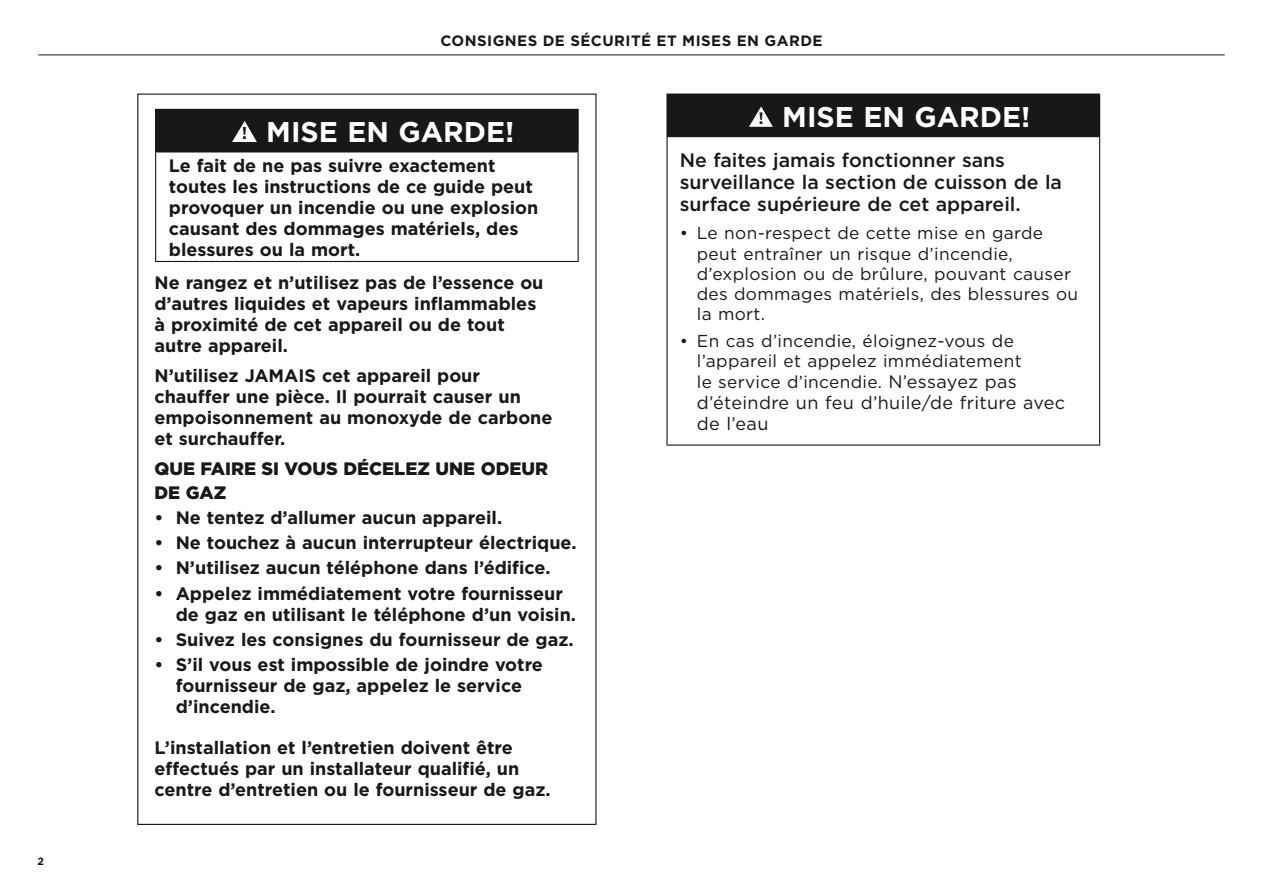
<style>
.page{position:relative;width:1263px;height:893px;background:#fff}
.page>*{position:absolute;margin:0;border:0;box-sizing:border-box;transform-origin:0 0}
.t1{font:700 28.5px "Gotham";color:#fff}
.t2{font:500 19.5px/21.8px "Gotham";color:#181818}
.t3{font:700 18px/21px "Gotham";color:#181818}
.t4{font:18px/21px "Gotham";letter-spacing:.02em;color:#181818}
.t5{font:900 18px/24px "Gotham";color:#181818}
.t6{font:17.25px/20.2px "Gotham";letter-spacing:.02em;color:#181818}
.t7{font:700 15px "Gotham";letter-spacing:.03em;color:#181818}
.t8{font:700 10.5px "Gotham";color:#181818}
.s1{font-size:17.1px;color:#181818}
.s2{font-size:16.5px;color:#181818}
.s3{font-size:18px}
</style>
<div class="page">
<hr style="left:38px;top:55px;width:1187px;height:1px;background:#181818">
<div style="left:156px;top:109px;width:422px;height:43px;background:#181818"></div>
<hr style="left:155px;top:109px;width:424px;height:1px;background:#181818">
<hr style="left:155px;top:110px;width:1px;height:41px;background:#181818">
<hr style="left:577px;top:110px;width:2px;height:41px;background:#181818">
<hr style="left:155px;top:151px;width:424px;height:1px;background:#181818">
<hr style="left:155px;top:152px;width:1px;height:109px;background:#181818">
<hr style="left:577px;top:152px;width:2px;height:109px;background:#181818">
<hr style="left:155px;top:261px;width:424px;height:1px;background:#181818">
<svg style="left:232px;top:121px;width:25px;height:21px"></svg>
<div style="left:667px;top:94px;width:433px;height:43px;background:#181818"></div>
<hr style="left:666px;top:94px;width:434px;height:1px;background:#181818">
<hr style="left:666px;top:95px;width:2px;height:41px;background:#181818">
<hr style="left:666px;top:136px;width:434px;height:1px;background:#181818">
<hr style="left:666px;top:137px;width:2px;height:307px;background:#181818">
<hr style="left:1099px;top:137px;width:1px;height:307px;background:#181818">
<hr style="left:666px;top:444px;width:434px;height:2px;background:#181818">
<svg style="left:749px;top:106px;width:24px;height:21px"></svg>
<p class="t8" style="left:38px;top:854px;width:8px">2</p>
<p class="t7" style="left:440px;top:31px;width:384px">CONSIGNES DE SÉCURITÉ ET MISES EN GARDE</p>
<h1 class="t1" style="left:242px;top:113px;width:274px"><span class="s1">!</span> MISE EN GARDE!</h1>
<p class="t3" style="left:169px;top:155px;width:371px">Le fait de ne pas suivre exactement toutes les instructions de ce guide peut provoquer un incendie ou une explosion causant des dommages matériels, des blessures ou la mort.</p>
<p class="t3" style="left:154px;top:272px;width:390px">Ne rangez et n’utilisez pas de l’essence ou d’autres liquides et vapeurs inflammables à proximité de cet appareil ou de tout autre appareil.</p>
<p class="t3" style="left:154px;top:365px;width:400px">N’utilisez JAMAIS cet appareil pour chauffer une pièce. Il pourrait causer un empoisonnement au monoxyde de carbone et surchauffer.</p>
<p class="t5" style="left:154px;top:456px;width:395px">QUE FAIRE SI VOUS DÉCELEZ UNE ODEUR<br>DE GAZ</p>
<p class="t3" style="left:154px;top:507px;width:349px">• Ne tentez d’allumer aucun appareil.</p>
<p class="t3" style="left:154px;top:532px;width:424px">• Ne touchez à aucun interrupteur électrique.</p>
<p class="t3" style="left:154px;top:557px;width:398px">• N’utilisez aucun téléphone dans l’édifice.</p>
<p class="t3" style="left:176px;top:582px;width:402px;text-indent:-21px">• Appelez immédiatement votre fournisseur de gaz en utilisant le téléphone d’un voisin.</p>
<p class="t3" style="left:154px;top:629px;width:421px">• Suivez les consignes du fournisseur de gaz.</p>
<p class="t3" style="left:176px;top:654px;width:369px;text-indent:-21px">• S’il vous est impossible de joindre votre fournisseur de gaz, appelez le service d’incendie.</p>
<p class="t3" style="left:154px;top:736px;width:398px">L’installation et l’entretien doivent être effectués par un installateur qualifié, un centre d’entretien ou le fournisseur de gaz.</p>
<h1 class="t1" style="left:758px;top:98px;width:274px"><span class="s2">!</span> MISE EN GARDE!</h1>
<p class="t2" style="left:680px;top:149px;width:384px">Ne faites jamais fonctionner sans surveillance la section de cuisson de la surface supérieure de cet appareil.</p>
<p class="t6" style="left:697px;top:223px;width:383px;text-indent:-17px">• Le non-respect de cette mise en garde peut entraîner un risque d’incendie, d’explosion ou de brûlure, pouvant causer des dommages matériels, des blessures ou la mort.</p>
<p class="t6" style="left:697px;top:330px;width:326px;text-indent:-17px">• En cas d’incendie, éloignez-vous de l’appareil et appelez immédiatement le service d’incendie. <span class="s3">N’essayez pas</span></p>
<p class="t4" style="left:697px;top:392px;width:370px">d’éteindre un feu d’huile/de friture avec de l’eau</p>
</div>
